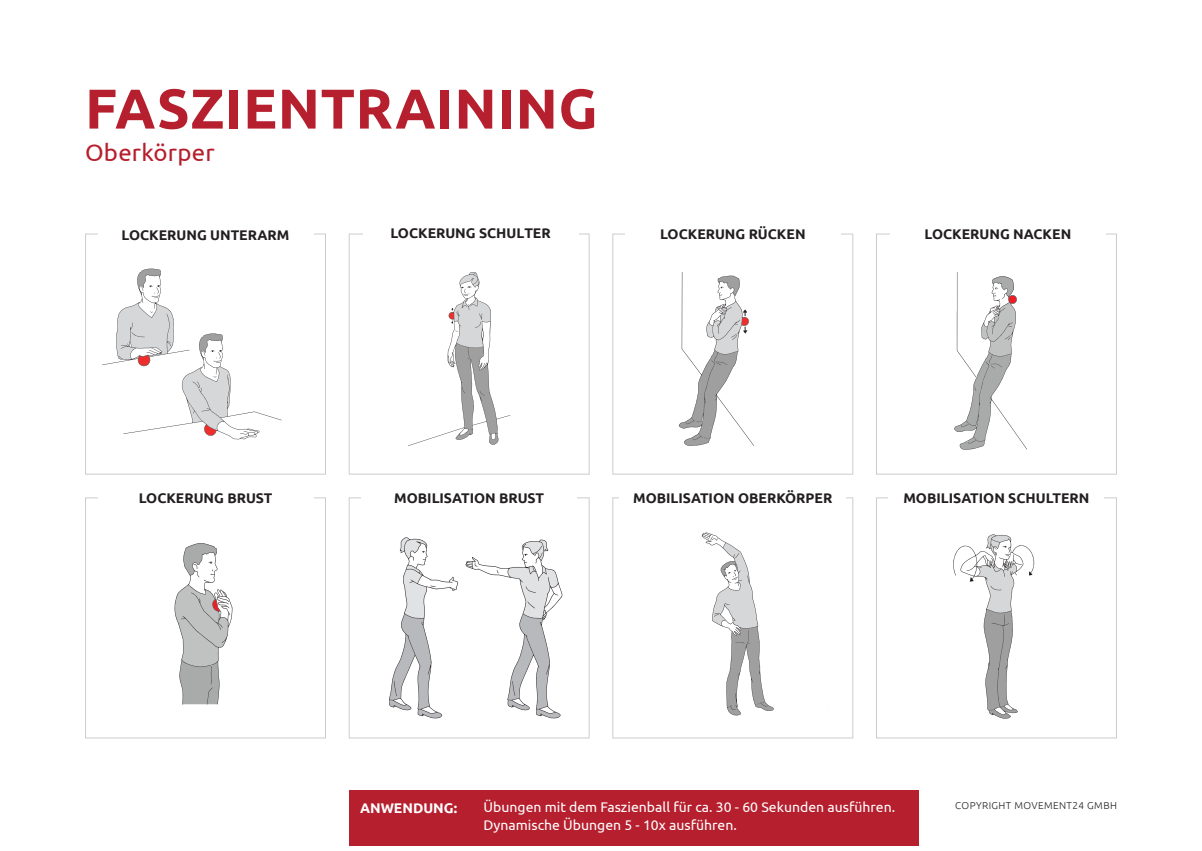
<style>
.page{position:relative;width:1202px;height:851px;background:#fff}
.page>*{position:absolute;margin:0;border:0;box-sizing:border-box;transform-origin:0 0}
.t1{font:700 56px "Ubuntu";letter-spacing:.01em;color:#b61f2d}
.t2{font:24px "Ubuntu";letter-spacing:.01em;color:#b61f2d}
.t3{font:700 14px "Ubuntu";color:#231f20}
.t4{font:14px "Ubuntu";color:#fff}
.t5{font:700 14px "Ubuntu";color:#fff}
.t6{font:300 10px "Ubuntu";letter-spacing:.04em;color:#231f20}
</style>
<div class="page">
<svg style="left:85px;top:233px;width:241px;height:241px"></svg>
<svg style="left:85px;top:497px;width:241px;height:241px"></svg>
<svg style="left:349px;top:233px;width:241px;height:241px"></svg>
<svg style="left:349px;top:497px;width:241px;height:241px"></svg>
<svg style="left:612px;top:233px;width:241px;height:241px"></svg>
<svg style="left:612px;top:497px;width:241px;height:241px"></svg>
<svg style="left:876px;top:233px;width:241px;height:241px"></svg>
<svg style="left:876px;top:497px;width:241px;height:241px"></svg>
<div style="left:349px;top:790px;width:569px;height:55px;background:#b61f2d"></div>
<div style="left:98px;top:225px;width:215px;height:19px;background:#fff"></div>
<div style="left:98px;top:492px;width:215px;height:10px;background:#fff"></div>
<div style="left:361px;top:492px;width:216px;height:10px;background:#fff"></div>
<div style="left:619px;top:492px;width:227px;height:21px;background:#fff"></div>
<div style="left:889px;top:492px;width:215px;height:10px;background:#fff"></div>
<div style="left:625px;top:228px;width:215px;height:11px;background:#fff"></div>
<div style="left:890px;top:228px;width:216px;height:11px;background:#fff"></div>
<div style="left:363px;top:222px;width:215px;height:22px;background:#fff"></div>
<svg style="left:702px;top:532px;width:126px;height:183px"></svg>
<svg style="left:953px;top:534px;width:81px;height:184px"></svg>
<svg style="left:954px;top:272px;width:73px;height:177px"></svg>
<svg style="left:175px;top:543px;width:57px;height:161px"></svg>
<svg style="left:465px;top:539px;width:97px;height:179px"></svg>
<svg style="left:389px;top:537px;width:69px;height:181px"></svg>
<svg style="left:103px;top:268px;width:179px;height:171px"></svg>
<svg style="left:408px;top:272px;width:137px;height:174px"></svg>
<svg style="left:679px;top:272px;width:75px;height:174px"></svg>
<h1 class="t1" style="left:85px;top:75px;width:514px">FASZIENTRAINING</h1>
<h2 class="t2" style="left:85px;top:138px;width:131px">Oberkörper</h2>
<p class="t3" style="left:122px;top:226px;width:170px">LOCKERUNG UNTERARM</p>
<p class="t3" style="left:390px;top:225px;width:162px">LOCKERUNG SCHULTER</p>
<p class="t3" style="left:660px;top:225px;width:147px">LOCKERUNG RÜCKEN</p>
<p class="t3" style="left:924px;top:225px;width:148px">LOCKERUNG NACKEN</p>
<p class="t3" style="left:139px;top:489px;width:135px">LOCKERUNG BRUST</p>
<p class="t3" style="left:394px;top:489px;width:151px">MOBILISATION BRUST</p>
<p class="t3" style="left:633px;top:489px;width:201px">MOBILISATION OBERKÖRPER</p>
<p class="t3" style="left:903px;top:489px;width:188px">MOBILISATION SCHULTERN</p>
<p class="t5" style="left:360px;top:798px;width:99px">ANWENDUNG:</p>
<p class="t4" style="left:484px;top:798px;width:413px">Übungen mit dem Faszienball für ca. 30 - 60 Sekunden ausführen.</p>
<p class="t6" style="left:955px;top:799px;width:163px">COPYRIGHT MOVEMENT24 GMBH</p>
<p class="t4" style="left:484px;top:816px;width:255px">Dynamische Übungen 5 - 10x ausführen.</p>
</div>
